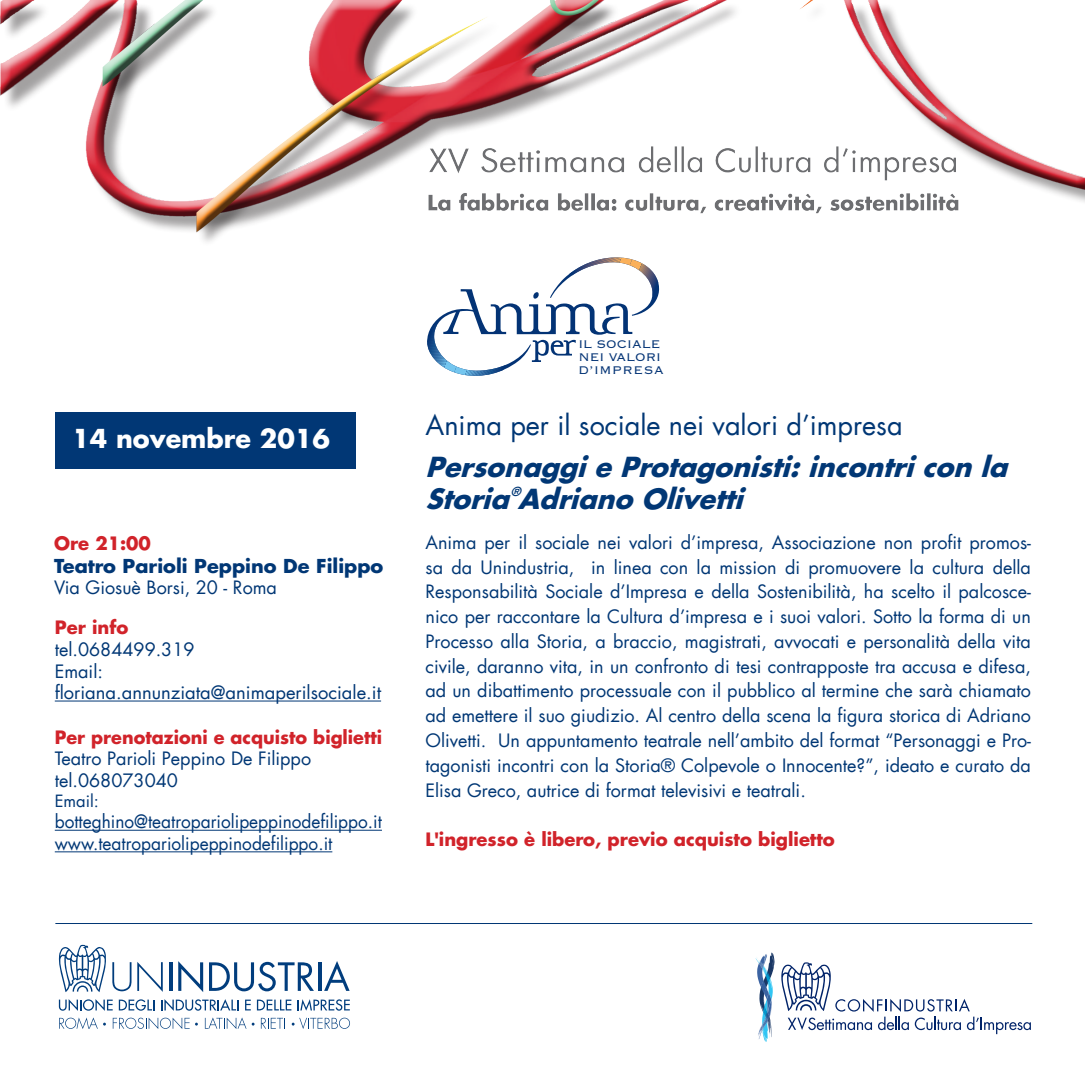
<style>
.page{position:relative;width:1085px;height:1085px;background:#fff}
.page>*{position:absolute;margin:0;border:0;box-sizing:border-box;transform-origin:0 0}
.t1{font:italic 700 27px/32.4px "Futura LT";color:#013775}
.t2{font:27px "Futura LT";color:#013775}
.t3{font:700 25.5px "Futura LT";color:#fff}
.t4{font:700 18.75px "Futura LT";color:#013775}
.t5{font:18px/24.8px "Futura LT";color:#013775;text-align:justify}
.t6{font:700 18px "Futura LT";color:#d1232a}
.t7{font:18px/21.6px "Futura LT";color:#013775;scale:.96 1}
.t8{font:16.5px "Futura LT";color:#013775}
.t9{font:14.55px/12.6px "Copperplate Thirty Two BC";color:#033375}
.t10{font:italic 700 12px "Futura LT";color:#013775}
</style>
<div class="page">
<div style="left:55px;top:412px;width:300px;height:57px;background:#013775"></div>
<hr style="left:55px;top:700px;width:326px;height:1px;background:#013775">
<img style="left:0;top:0;width:1084px;height:242px">
<svg style="left:755px;top:952px;width:19px;height:89px"></svg>
<svg style="left:781px;top:962px;width:249px;height:71px"></svg>
<svg style="left:137px;top:962px;width:26px;height:29px"></svg>
<svg style="left:59px;top:944px;width:72px;height:48px"></svg>
<hr style="left:169px;top:962px;width:3px;height:28px;background:#013d7d">
<svg style="left:178px;top:961px;width:25px;height:30px"></svg>
<svg style="left:209px;top:961px;width:105px;height:30px"></svg>
<hr style="left:318px;top:962px;width:3px;height:28px;background:#013d7d">
<svg style="left:324px;top:961px;width:25px;height:29px"></svg>
<svg style="left:59px;top:999px;width:54px;height:11px"></svg>
<svg style="left:119px;top:999px;width:35px;height:11px"></svg>
<svg style="left:161px;top:999px;width:77px;height:11px"></svg>
<svg style="left:245px;top:999px;width:6px;height:11px"></svg>
<svg style="left:257px;top:999px;width:34px;height:11px"></svg>
<svg style="left:297px;top:999px;width:53px;height:11px"></svg>
<svg style="left:205px;top:1017px;width:41px;height:11px"></svg>
<svg style="left:261px;top:1017px;width:24px;height:11px"></svg>
<svg style="left:59px;top:1017px;width:47px;height:11px"></svg>
<svg style="left:113px;top:1017px;width:85px;height:11px"></svg>
<svg style="left:292px;top:1017px;width:58px;height:11px"></svg>
<hr style="left:55px;top:922px;width:977px;height:1px;background:#013775">
<hr style="left:55px;top:829px;width:327px;height:1px;background:#013775">
<hr style="left:55px;top:851px;width:277px;height:1px;background:#013775">
<svg style="left:427px;top:257px;width:233px;height:119px"></svg>
<p class="t3" style="left:72px;top:421px;width:259px">14 novembre 2016</p>
<p class="t6" style="left:54px;top:531px;width:98px">Ore 21:00</p>
<p class="t4" style="left:54px;top:553px;width:331px">Teatro Parioli Peppino De Filippo</p>
<p class="t5" style="left:54px;top:575px;width:224px">Via Giosuè Borsi, 20 - Roma</p>
<p class="t6" style="left:55px;top:615px;width:75px">Per info</p>
<p class="t5" style="left:55px;top:637px;width:141px">tel.0684499.319</p>
<p class="t5" style="left:55px;top:658px;width:50px">Email:</p>
<p class="t5" style="left:55px;top:680px;width:328px">floriana.annunziata@animaperilsociale.it</p>
<p class="t6" style="left:55px;top:725px;width:329px">Per prenotazioni e acquisto biglietti</p>
<p class="t5" style="left:55px;top:746px;width:258px">Teatro Parioli Peppino De Filippo</p>
<p class="t5" style="left:55px;top:768px;width:125px">tel.068073040</p>
<p class="t8" style="left:55px;top:790px;width:46px">Email:</p>
<p class="t7" style="left:55px;top:811px;width:342px">botteghino@teatropariolipeppinodefilippo.it www.teatropariolipeppinodefilippo.it</p>
<p class="t9" style="left:578px;top:338px;width:87px">IL SOCIALE<br>NEI VALORI<br>D’IMPRESA</p>
<p class="t2" style="left:425px;top:408px;width:478px">Anima per il sociale nei valori d’impresa</p>
<p class="t1" style="left:425px;top:450px;width:592px">PersonaggieProtagonisti:incontricon la<br>Storia Adriano Olivetti</p>
<p class="t10" style="left:511px;top:483px;width:15px">®</p>
<p class="t5" style="left:425px;top:530px;width:607px">Anima per il sociale nei valori d’impresa, Associazione non profit promos&shy;sa da Unindustria, in linea con la mission di promuovere la cultura della Responsabilità Sociale d’Impresa e della Sostenibilità, ha scelto il palcosce&shy;nico per raccontare la Cultura d’impresa e i suoi valori. Sotto la forma di un Processo alla Storia, a braccio, magistrati, avvocati e personalità della vita civile, daranno vita, in un confronto di tesi contrapposte tra accusa e difesa, ad un dibattimento processuale con il pubblico al termine che sarà chiamato ad emettere il suo giudizio. Al centro della scena la figura storica di Adriano Olivetti. Un appuntamento teatrale nell’ambito del format “Personaggi e Pro&shy;tagonisti incontri con la Storia® Colpevole o Innocente?”, ideato e curato da Elisa Greco, autrice di format televisivi e teatrali.</p>
<p class="t6" style="left:425px;top:827px;width:411px">L'ingresso è libero, previo acquisto biglietto</p>
</div>
